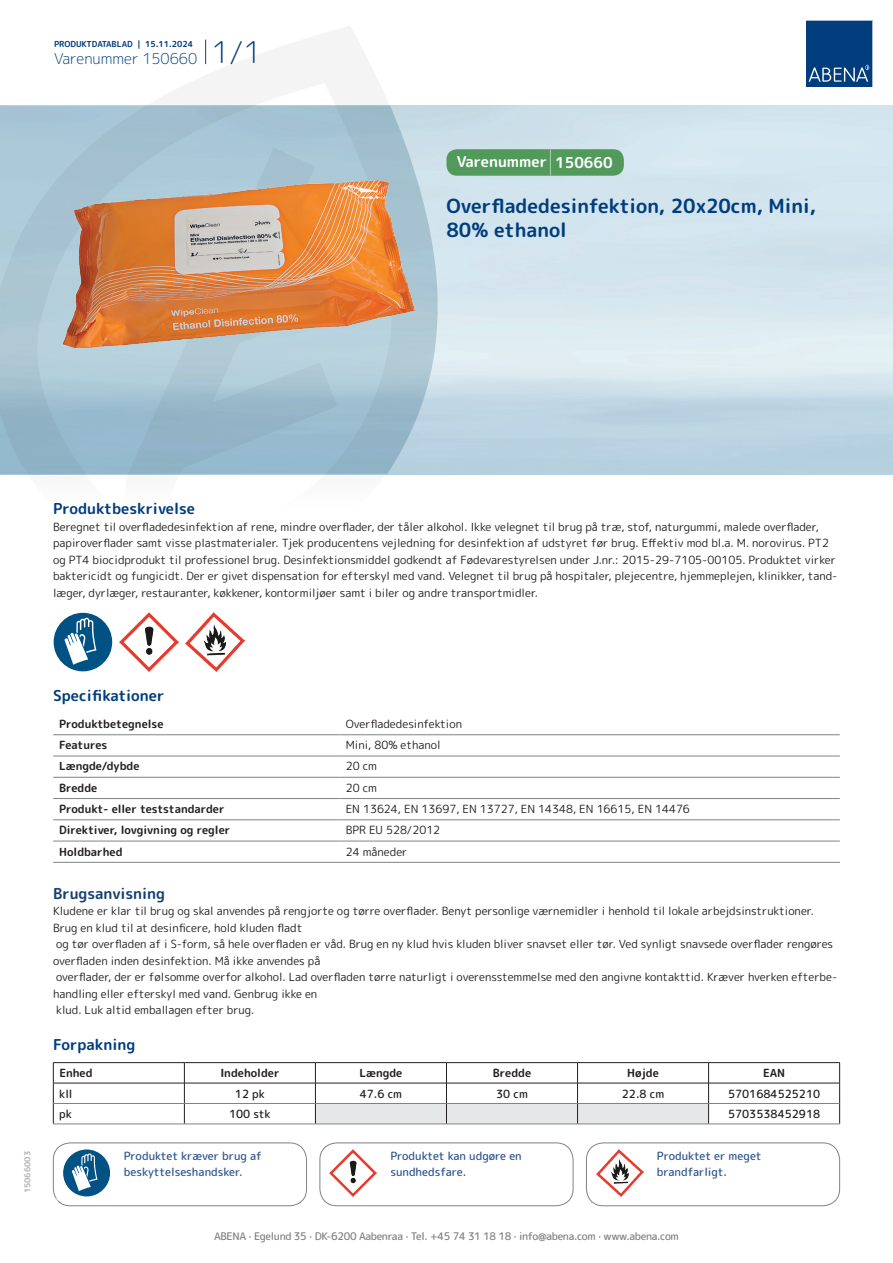
<style>
.page{position:relative;width:893px;height:1263px;background:#fff}
.page>*{position:absolute;margin:0;border:0;box-sizing:border-box;transform-origin:0 0}
.t1{font:700 19.5px/24px "Rounded Mplus 1 c";color:#013d7d}
.t2{font:700 15px "Rounded Mplus 1 c";color:#013d7d}
.t3{font:300 15px "Rounded Mplus 1 c";color:#013d7d}
.t4{font:700 15px "Rounded Mplus 1 c";color:#fff}
.t5{font:700 15px "Rounded Mplus 1 c";color:#153f74}
.t6{font:11.25px/16.5px "Rounded Mplus 1 c";color:#231f20}
.t7{font:700 11.25px "Rounded Mplus 1 c";color:#231f20}
.t8{font:500 11.25px/16.5px "Rounded Mplus 1 c";color:#305691}
.t9{font:500 11.25px "Rounded Mplus 1 c";color:#231f20}
.t10{font:500 10.5px "Rounded Mplus 1 c";letter-spacing:-.03em;color:#808285}
.t11{font:700 10.5px "Rounded Mplus 1 c";color:#fff}
.t12{font:700 8.25px "Rounded Mplus 1 c";color:#013d7d}
.t13{font:700 8.25px "Rounded Mplus 1 c";color:#b2b3b7}
.s1{font-size:30px}
.s2{font-size:25.5px}
</style>
<div class="page">
<svg style="left:0;top:26px;width:439px;height:449px"></svg>
<svg style="left:0;top:106px;width:438px;height:368px;background:#a3c1d1"></svg>
<svg style="left:205px;top:40px;width:1px;height:24px"></svg>
<svg style="left:806px;top:20px;width:67px;height:67px;background:#144b86"></svg>
<img style="left:47px;top:168px;width:384px;height:192px">
<div style="left:54px;top:613px;width:58px;height:58px;background:#005285;border-radius:50%"></div>
<svg style="left:65px;top:618px;width:31px;height:47px"></svg>
<img style="left:119px;top:613px;width:59px;height:58px">
<img style="left:185px;top:613px;width:59px;height:58px">
<hr style="left:53px;top:734px;width:287px;height:1px;background:#808285">
<hr style="left:340px;top:734px;width:500px;height:1px;background:#808285">
<hr style="left:53px;top:756px;width:287px;height:1px;background:#808285">
<hr style="left:340px;top:756px;width:500px;height:1px;background:#808285">
<hr style="left:53px;top:777px;width:287px;height:1px;background:#808285">
<hr style="left:340px;top:777px;width:500px;height:1px;background:#808285">
<hr style="left:53px;top:798px;width:287px;height:1px;background:#808285">
<hr style="left:340px;top:798px;width:500px;height:1px;background:#808285">
<hr style="left:53px;top:819px;width:287px;height:1px;background:#808285">
<hr style="left:340px;top:819px;width:500px;height:1px;background:#808285">
<hr style="left:53px;top:841px;width:287px;height:1px;background:#808285">
<hr style="left:340px;top:841px;width:500px;height:1px;background:#808285">
<hr style="left:53px;top:862px;width:287px;height:1px;background:#808285">
<hr style="left:340px;top:862px;width:500px;height:1px;background:#808285">
<hr style="left:53px;top:1062px;width:131px;height:1px;background:#231f20">
<hr style="left:184px;top:1062px;width:131px;height:1px;background:#231f20">
<hr style="left:315px;top:1062px;width:131px;height:1px;background:#231f20">
<hr style="left:446px;top:1062px;width:131px;height:1px;background:#231f20">
<hr style="left:577px;top:1062px;width:132px;height:1px;background:#231f20">
<hr style="left:709px;top:1062px;width:131px;height:1px;background:#231f20">
<hr style="left:53px;top:1083px;width:131px;height:1px;background:#231f20">
<hr style="left:184px;top:1083px;width:131px;height:1px;background:#231f20">
<hr style="left:709px;top:1083px;width:131px;height:1px;background:#231f20">
<svg style="left:53px;top:1063px;width:1px;height:61px"></svg>
<svg style="left:184px;top:1063px;width:1px;height:61px"></svg>
<svg style="left:315px;top:1063px;width:394px;height:61px"></svg>
<svg style="left:839px;top:1063px;width:1px;height:61px"></svg>
<hr style="left:54px;top:1103px;width:130px;height:1px;background:#808285">
<hr style="left:184px;top:1103px;width:131px;height:1px;background:#808285">
<hr style="left:315px;top:1103px;width:131px;height:1px;background:#808285">
<hr style="left:446px;top:1103px;width:131px;height:1px;background:#808285">
<hr style="left:577px;top:1103px;width:132px;height:1px;background:#808285">
<hr style="left:709px;top:1103px;width:130px;height:1px;background:#808285">
<hr style="left:53px;top:1124px;width:131px;height:1px;background:#808285">
<hr style="left:184px;top:1124px;width:131px;height:1px;background:#808285">
<hr style="left:315px;top:1124px;width:131px;height:1px;background:#808285">
<hr style="left:446px;top:1124px;width:131px;height:1px;background:#808285">
<hr style="left:577px;top:1124px;width:132px;height:1px;background:#808285">
<hr style="left:709px;top:1124px;width:131px;height:1px;background:#808285">
<div style="left:63px;top:1149px;width:47px;height:47px;background:#005285;border-radius:50%"></div>
<svg style="left:72px;top:1153px;width:25px;height:38px"></svg>
<div style="left:53px;top:1143px;width:254px;height:63px;border:1px solid #808285;border-radius:17px"></div>
<img style="left:330px;top:1149px;width:47px;height:47px">
<div style="left:320px;top:1143px;width:253px;height:63px;border:1px solid #808285;border-radius:17px"></div>
<img style="left:596px;top:1149px;width:47px;height:47px">
<div style="left:586px;top:1143px;width:254px;height:63px;border:1px solid #808285;border-radius:17px"></div>
<div style="left:446px;top:149px;width:178px;height:27px;background:#52995c;border-radius:10px"></div>
<p class="t12" style="left:54px;top:38px;width:141px">PRODUKTDATABLAD | 15.11.2024</p>
<h2 class="t3" style="left:54px;top:48px;width:209px">Varenummer 150660 <span class="s1">1/1</span></h2>
<h2 class="t4" style="left:457px;top:151px;width:157px">Varenummer <span class="s2">|</span> 150660</h2>
<h1 class="t1" style="left:446px;top:194px;width:371px">Overfladedesinfektion, 20x20cm, Mini,<br>80% ethanol</h1>
<h2 class="t2" style="left:53px;top:498px;width:143px">Produktbeskrivelse</h2>
<p class="t6" style="left:53px;top:518px;width:786px">Beregnet til overfladedesinfektion af rene, mindre overflader, der tåler alkohol. Ikke velegnet til brug på træ, stof, naturgummi, malede overflader, papiroverflader samt visse plastmaterialer. Tjek producentens vejledning for desinfektion af udstyret før brug. Effektiv mod bl.a. M. norovirus. PT2 og PT4 biocidprodukt til professionel brug. Desinfektionsmiddel godkendt af Fødevarestyrelsen under J.nr.: 2015-29-7105-00105. Produktet virker baktericidt og fungicidt. Der er givet dispensation for efterskyl med vand. Velegnet til brug på hospitaler, plejecentre, hjemmeplejen, klinikker, tand&shy;læger, dyrlæger, restauranter, køkkener, kontormiljøer samt i biler og andre transportmidler.</p>
<p class="t13" style="left:22px;top:1193px;width:44px;rotate:-90deg">15066003</p>
<h2 class="t2" style="left:53px;top:685px;width:113px">Specifikationer</h2>
<p class="t7" style="left:59px;top:716px;width:106px">Produktbetegnelse</p>
<p class="t6" style="left:346px;top:715px;width:118px">Overfladedesinfektion</p>
<p class="t7" style="left:59px;top:737px;width:50px">Features</p>
<p class="t6" style="left:346px;top:737px;width:96px">Mini, 80% ethanol</p>
<p class="t7" style="left:59px;top:758px;width:82px">Længde/dybde</p>
<p class="t6" style="left:346px;top:758px;width:33px">20 cm</p>
<p class="t7" style="left:59px;top:780px;width:40px">Bredde</p>
<p class="t6" style="left:346px;top:779px;width:33px">20 cm</p>
<p class="t7" style="left:59px;top:801px;width:167px">Produkt- eller teststandarder</p>
<p class="t6" style="left:346px;top:801px;width:346px">EN 13624, EN 13697, EN 13727, EN 14348, EN 16615, EN 14476</p>
<p class="t7" style="left:59px;top:822px;width:173px">Direktiver, lovgivning og regler</p>
<p class="t6" style="left:346px;top:822px;width:96px">BPR EU 528/2012</p>
<p class="t7" style="left:59px;top:843px;width:65px">Holdbarhed</p>
<p class="t6" style="left:346px;top:843px;width:63px">24 måneder</p>
<h2 class="t5" style="left:53px;top:882px;width:113px">Brugsanvisning</h2>
<p class="t6" style="left:53px;top:903px;width:786px">Kludene er klar til brug og skal anvendes på rengjorte og tørre overflader. Benyt personlige værnemidler i henhold til lokale arbejdsinstruktioner.<br>Brug en klud til at desinficere, hold kluden fladt<br>og tør overfladen af i S-form, så hele overfladen er våd. Brug en ny klud hvis kluden bliver snavset eller tør. Ved synligt snavsede overflader rengøres overfladen inden desinfektion. Må ikke anvendes på<br>overflader, der er følsomme overfor alkohol. Lad overfladen tørre naturligt i overensstemmelse med den angivne kontakttid. Kræver hverken efterbe&shy;handling eller efterskyl med vand. Genbrug ikke en<br>klud. Luk altid emballagen efter brug.</p>
<h2 class="t2" style="left:53px;top:1034px;width:84px">Forpakning</h2>
<p class="t7" style="left:59px;top:1065px;width:35px">Enhed</p>
<p class="t7" style="left:220px;top:1065px;width:61px">Indeholder</p>
<p class="t7" style="left:359px;top:1065px;width:44px">Længde</p>
<p class="t7" style="left:493px;top:1065px;width:40px">Bredde</p>
<p class="t7" style="left:627px;top:1065px;width:33px">Højde</p>
<p class="t7" style="left:763px;top:1065px;width:24px">EAN</p>
<p class="t9" style="left:59px;top:1085px;width:15px">kll</p>
<p class="t9" style="left:235px;top:1085px;width:31px">12 pk</p>
<p class="t9" style="left:360px;top:1085px;width:44px">47.6 cm</p>
<p class="t9" style="left:496px;top:1085px;width:33px">30 cm</p>
<p class="t9" style="left:622px;top:1085px;width:44px">22.8 cm</p>
<p class="t9" style="left:728px;top:1085px;width:94px">5701684525210</p>
<p class="t9" style="left:59px;top:1106px;width:14px">pk</p>
<p class="t9" style="left:229px;top:1106px;width:43px">100 stk</p>
<p class="t9" style="left:728px;top:1106px;width:94px">5703538452918</p>
<p class="t8" style="left:124px;top:1147px;width:139px">Produktet kræver brug af beskyttelseshandsker.</p>
<p class="t8" style="left:390px;top:1147px;width:133px">Produktet kan udgøre en sundhedsfare.</p>
<p class="t8" style="left:657px;top:1147px;width:106px">Produktet er meget brandfarligt.</p>
<p class="t11" style="left:53px;top:1195px;width:7px">*</p>
<p class="t10" style="left:214px;top:1229px;width:466px">ABENA · Egelund 35 · DK-6200 Aabenraa · Tel. +45 74 31 18 18 · info@abena.com · www.abena.com</p>
</div>
